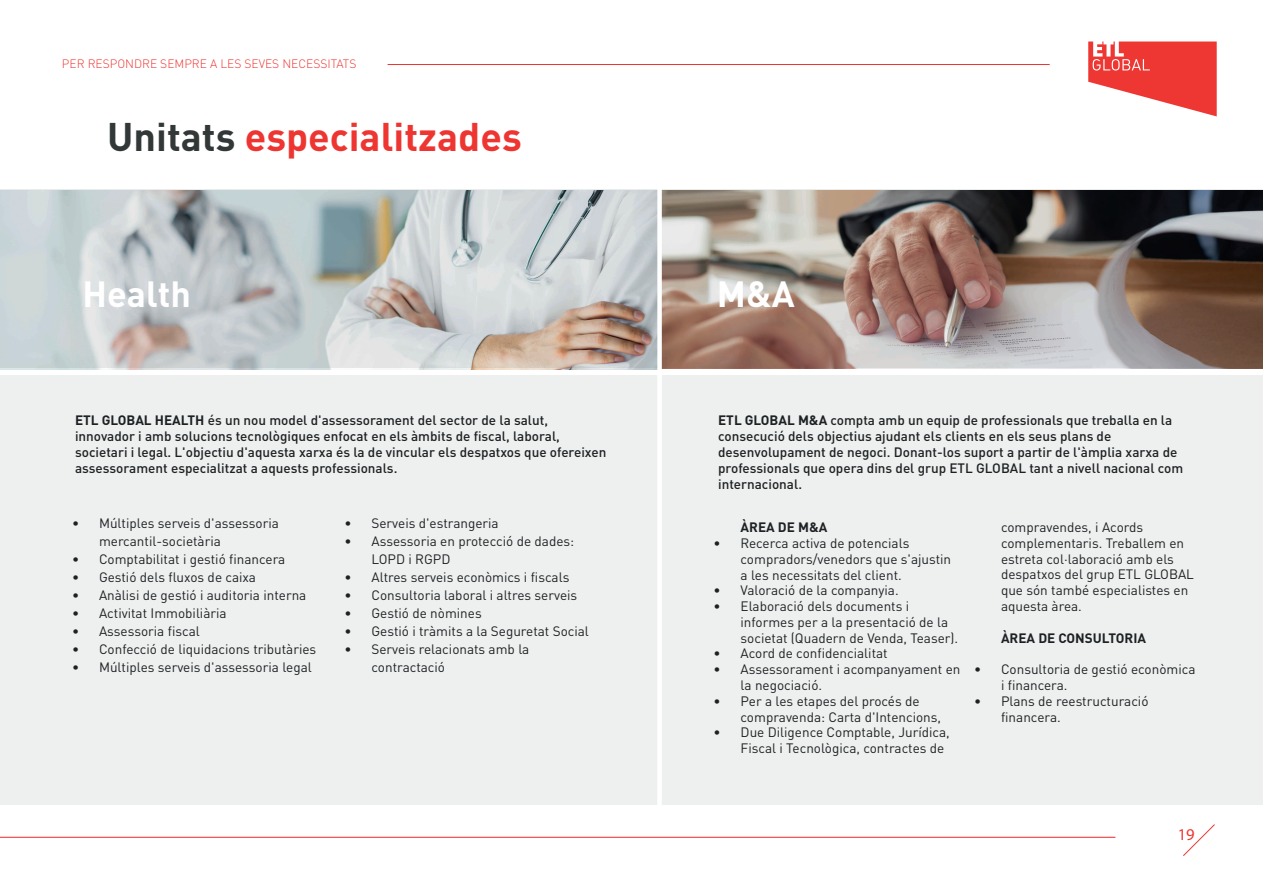
<style>
.page{position:relative;width:1263px;height:893px;background:#fff}
.page>*{position:absolute;margin:0;border:0;box-sizing:border-box;transform-origin:0 0}
.t1{font:700 39.45px "DIN Pro";color:#ee3531}
.t2{font:700 36px "DIN Pro";color:#fff}
.t3{font:16.5px "Myriad Pro";color:#ee3531}
.t4{font:13.5px/15.8px "DIN Pro";color:#1d2123}
.t5{font:500 13.5px/16.2px "DIN Pro";color:#1d2123}
.t6{font:700 13.5px "DIN Pro";color:#1d2123}
.t7{font:300 12px "DIN Pro";color:#ee3732}
.s1{color:#323738}
.s2{font-weight:700}
</style>
<div class="page">
<div style="left:0;top:376px;width:1263px;height:429px;background:#eef0ef"></div>
<img style="left:0;top:190px;width:1263px;height:178px">
<div style="left:657px;top:175px;width:5px;height:690px;background:#fff"></div>
<hr style="left:0;top:837px;width:1115px;height:1px;background:#ee3531">
<hr style="left:388px;top:64px;width:661px;height:1px;background:#ee3531">
<svg style="left:1183px;top:824px;width:32px;height:32px"></svg>
<svg style="left:1088px;top:42px;width:129px;height:74px"></svg>
<p class="t7" style="left:62px;top:55px;width:296px">PER RESPONDRE SEMPRE A LES SEVES NECESSITATS</p>
<h1 class="t1" style="left:107px;top:110px;width:416px"><span class="s1">Unitats</span> especialitzades</h1>
<h2 class="t2" style="left:83px;top:269px;width:110px">Health</h2>
<p class="t5" style="left:75px;top:411px;width:533px"><span class="s2">ETL GLOBAL HEALTH</span> és un nou model d'assessorament del sector de la salut, innovador i amb solucions tecnològiques enfocat en els àmbits de fiscal, laboral, societari i legal. L'objectiu d'aquesta xarxa és la de vincular els despatxos que ofereixen assessorament especialitzat a aquests professionals.</p>
<p class="t4" style="left:99px;top:513px;width:181px;line-height:18px;text-indent:-27px">• Múltiples serveis d'assessoria mercantil-societària</p>
<p class="t4" style="left:72px;top:550px;width:215px">• Comptabilitat i gestió financera</p>
<p class="t4" style="left:72px;top:568px;width:185px">• Gestió dels fluxos de caixa</p>
<p class="t4" style="left:72px;top:586px;width:236px">• Anàlisi de gestió i auditoria interna</p>
<p class="t4" style="left:72px;top:604px;width:156px">• Activitat Immobiliària</p>
<p class="t4" style="left:72px;top:622px;width:129px">• Assessoria fiscal</p>
<p class="t4" style="left:72px;top:640px;width:246px">• Confecció de liquidacions tributàries</p>
<p class="t4" style="left:72px;top:658px;width:241px">• Múltiples serveis d'assessoria legal</p>
<p class="t4" style="left:344px;top:514px;width:156px">• Serveis d'estrangeria</p>
<p class="t4" style="left:371px;top:531px;width:204px;line-height:18px;text-indent:-27px">• Assessoria en protecció de dades:<br>LOPD i RGPD</p>
<p class="t4" style="left:344px;top:568px;width:226px">• Altres serveis econòmics i fiscals</p>
<p class="t4" style="left:344px;top:586px;width:234px">• Consultoria laboral i altres serveis</p>
<p class="t4" style="left:344px;top:604px;width:139px">• Gestió de nòmines</p>
<p class="t4" style="left:344px;top:622px;width:246px">• Gestió i tràmits a la Seguretat Social</p>
<p class="t4" style="left:371px;top:639px;width:159px;line-height:18px;text-indent:-27px">• Serveis relacionats amb la contractació</p>
<h2 class="t2" style="left:717px;top:269px;width:80px">M&amp;A</h2>
<p class="t5" style="left:718px;top:411px;width:467px"><span class="s2">ETL GLOBAL M&amp;A</span> compta amb un equip de professionals que treballa en la consecució dels objectius ajudant els clients en els seus plans de desenvolupament de negoci. Donant-los suport a partir de l'àmplia xarxa de professionals que opera dins del grup ETL GLOBAL tant a nivell nacional com internacional.</p>
<p class="t6" style="left:740px;top:518px;width:88px">ÀREA DE M&amp;A</p>
<p class="t4" style="left:740px;top:534px;width:212px;text-indent:-27px">• Recerca activa de potencials compradors/venedors que s'ajustin a les necessitats del client.</p>
<p class="t4" style="left:713px;top:581px;width:187px">• Valoració de la companyia.</p>
<p class="t4" style="left:740px;top:597px;width:219px;text-indent:-27px">• Elaboració dels documents i informes per a la presentació de la societat (Quadern de Venda, Teaser).</p>
<p class="t4" style="left:713px;top:644px;width:176px">• Acord de confidencialitat</p>
<p class="t4" style="left:740px;top:660px;width:221px;text-indent:-27px">• Assessorament i acompanyament en la negociació.</p>
<p class="t4" style="left:740px;top:692px;width:202px;text-indent:-27px">• Per a les etapes del procés de compravenda: Carta d'Intencions,</p>
<p class="t4" style="left:740px;top:723px;width:211px;text-indent:-27px">• Due Diligence Comptable, Jurídica,<br>Fiscal i Tecnològica, contractes de</p>
<p class="t4" style="left:1001px;top:518px;width:194px">compravendes, i Acords complementaris. Treballem en estreta col·laboració amb els despatxos del grup ETL GLOBAL que són també especialistes en aquesta àrea.</p>
<p class="t6" style="left:1001px;top:629px;width:147px">ÀREA DE CONSULTORIA</p>
<p class="t4" style="left:1001px;top:660px;width:196px;text-indent:-27px">• Consultoria de gestió econòmica i financera.</p>
<p class="t4" style="left:1001px;top:692px;width:149px;text-indent:-27px">• Plans de reestructuració financera.</p>
<p class="t3" style="left:1178px;top:825px;width:18px">19</p>
</div>
